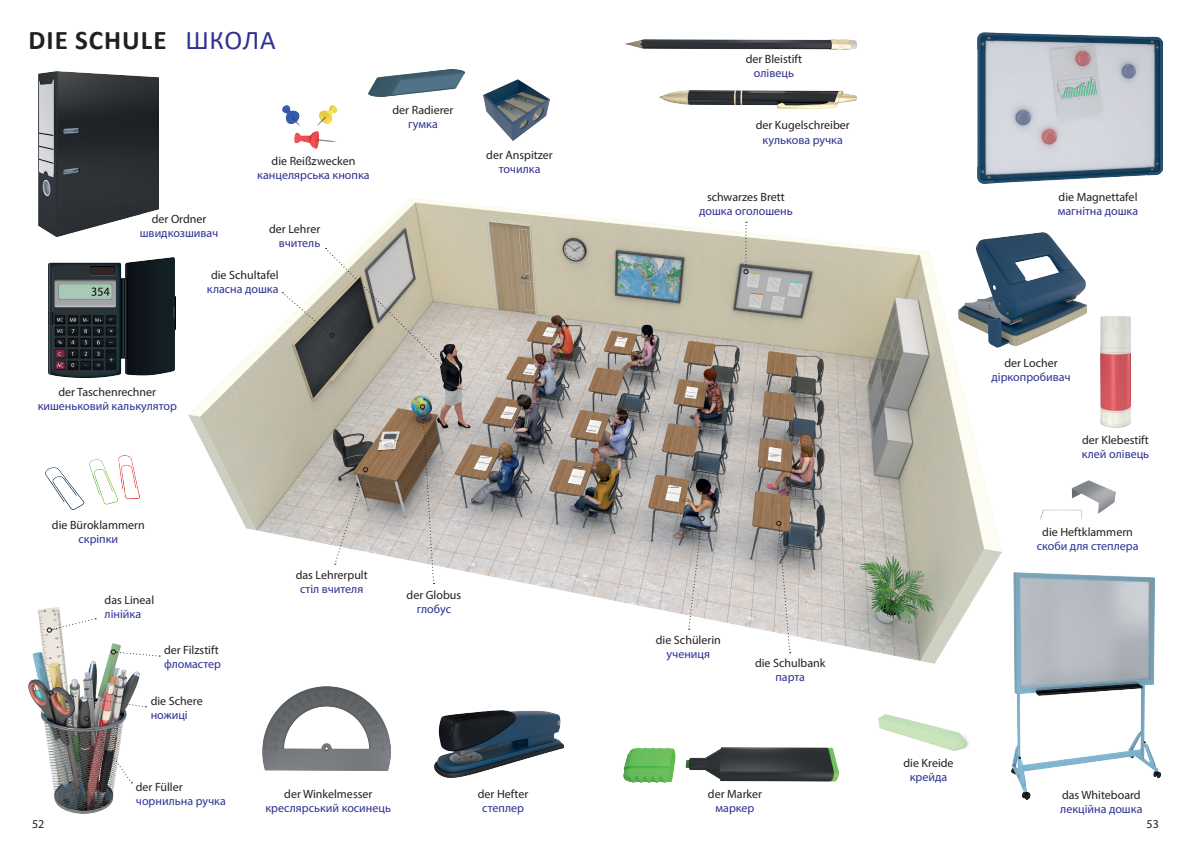
<style>
.page{position:relative;width:1191px;height:842px;background:#fff}
.page>*{position:absolute;margin:0;border:0;box-sizing:border-box;transform-origin:0 0}
.t1{font:700 27px "Calibri";letter-spacing:.04em;color:#231f20}
.t2{font:12px "Myriad Pro";color:#231f20}
.t3{font:12px "Myriad Pro";color:#2e3092}
.s1{font-weight:400;color:#2e3092}
</style>
<div class="page">
<img style="left:188px;top:199px;width:813px;height:465px">
<img style="left:28px;top:608px;width:112px;height:205px">
<img style="left:282px;top:106px;width:56px;height:42px">
<img style="left:368px;top:70px;width:96px;height:27px">
<img style="left:46px;top:455px;width:94px;height:54px">
<img style="left:262px;top:686px;width:129px;height:85px">
<img style="left:434px;top:710px;width:129px;height:68px">
<img style="left:483px;top:79px;width:67px;height:61px">
<img style="left:1041px;top:480px;width:74px;height:39px">
<img style="left:49px;top:258px;width:126px;height:119px">
<svg style="left:282px;top:248px;width:165px;height:122px"></svg>
<svg style="left:420px;top:404px;width:14px;height:180px;background:#a59e98"></svg>
<svg style="left:334px;top:467px;width:34px;height:98px"></svg>
<svg style="left:47px;top:618px;width:49px;height:15px"></svg>
<svg style="left:111px;top:649px;width:49px;height:8px"></svg>
<svg style="left:48px;top:690px;width:98px;height:17px"></svg>
<svg style="left:84px;top:716px;width:48px;height:67px"></svg>
<img style="left:878px;top:714px;width:91px;height:37px">
<img style="left:1011px;top:573px;width:149px;height:226px">
<img style="left:1100px;top:316px;width:30px;height:111px">
<img style="left:660px;top:91px;width:196px;height:18px">
<img style="left:624px;top:747px;width:214px;height:35px">
<img style="left:624px;top:40px;width:232px;height:10px">
<img style="left:958px;top:232px;width:128px;height:115px">
<img style="left:978px;top:33px;width:184px;height:151px">
<svg style="left:688px;top:516px;width:17px;height:114px;background:#b6b5b6"></svg>
<svg style="left:776px;top:521px;width:14px;height:132px;background:#b8b4b1"></svg>
<svg style="left:743px;top:222px;width:5px;height:52px"></svg>
<img style="left:39px;top:72px;width:119px;height:164px">
<h1 class="t1" style="left:28px;top:21px;width:249px">DIE SCHULE <span class="s1">ШКОЛА</span></h1>
<p class="t2" style="left:271px;top:153px;width:85px">die Reißzwecken</p>
<p class="t3" style="left:257px;top:167px;width:114px">канцелярська кнопка</p>
<p class="t2" style="left:152px;top:212px;width:56px">der Ordner</p>
<p class="t3" style="left:140px;top:226px;width:80px">швидкозшивач</p>
<p class="t2" style="left:269px;top:222px;width:53px">der Lehrer</p>
<p class="t3" style="left:279px;top:236px;width:43px">вчитель</p>
<p class="t2" style="left:211px;top:268px;width:69px">die Schultafel</p>
<p class="t3" style="left:207px;top:282px;width:73px">класна дошка</p>
<p class="t2" style="left:392px;top:102px;width:62px">der Radierer</p>
<p class="t3" style="left:408px;top:116px;width:31px">гумка</p>
<p class="t2" style="left:486px;top:147px;width:68px">der Anspitzer</p>
<p class="t3" style="left:499px;top:161px;width:43px">точилка</p>
<p class="t2" style="left:58px;top:385px;width:99px">der Taschenrechner</p>
<p class="t3" style="left:38px;top:399px;width:141px">кишеньковий калькулятор</p>
<p class="t2" style="left:52px;top:517px;width:94px">die Büroklammern</p>
<p class="t3" style="left:79px;top:531px;width:41px">скріпки</p>
<p class="t2" style="left:105px;top:593px;width:51px">das Lineal</p>
<p class="t3" style="left:105px;top:607px;width:38px">лінійка</p>
<p class="t2" style="left:164px;top:642px;width:56px">der Filzstift</p>
<p class="t3" style="left:164px;top:656px;width:58px">фломастер</p>
<p class="t2" style="left:151px;top:693px;width:53px">die Schere</p>
<p class="t3" style="left:151px;top:707px;width:39px">ножиці</p>
<p class="t2" style="left:136px;top:780px;width:48px">der Füller</p>
<p class="t3" style="left:136px;top:794px;width:91px">чорнильна ручка</p>
<p class="t2" style="left:296px;top:568px;width:74px">das Lehrerpult</p>
<p class="t3" style="left:300px;top:582px;width:65px">стіл вчителя</p>
<p class="t2" style="left:406px;top:587px;width:56px">der Globus</p>
<p class="t3" style="left:417px;top:601px;width:36px">глобус</p>
<p class="t2" style="left:284px;top:786px;width:90px">der Winkelmesser</p>
<p class="t3" style="left:265px;top:800px;width:127px">креслярський косинець</p>
<p class="t2" style="left:478px;top:786px;width:52px">der Hefter</p>
<p class="t3" style="left:482px;top:800px;width:43px">степлер</p>
<p class="t2" style="left:745px;top:51px;width:58px">der Bleistift</p>
<p class="t3" style="left:754px;top:65px;width:42px">олівець</p>
<p class="t2" style="left:755px;top:118px;width:96px">der Kugelschreiber</p>
<p class="t3" style="left:762px;top:132px;width:82px">кулькова ручка</p>
<p class="t2" style="left:707px;top:190px;width:79px">schwarzes Brett</p>
<p class="t3" style="left:699px;top:204px;width:95px">дошка оголошень</p>
<p class="t2" style="left:1058px;top:190px;width:80px">die Magnettafel</p>
<p class="t3" style="left:1057px;top:204px;width:82px">магнітна дошка</p>
<p class="t2" style="left:656px;top:633px;width:67px">die Schülerin</p>
<p class="t3" style="left:666px;top:647px;width:45px">учениця</p>
<p class="t2" style="left:755px;top:656px;width:72px">die Schulbank</p>
<p class="t3" style="left:775px;top:670px;width:31px">парта</p>
<p class="t2" style="left:708px;top:787px;width:56px">der Marker</p>
<p class="t3" style="left:715px;top:801px;width:40px">маркер</p>
<p class="t2" style="left:1004px;top:356px;width:55px">der Locher</p>
<p class="t3" style="left:991px;top:370px;width:80px">діркопробивач</p>
<p class="t2" style="left:1082px;top:433px;width:68px">der Klebestift</p>
<p class="t3" style="left:1081px;top:447px;width:69px">клей олівець</p>
<p class="t2" style="left:1042px;top:524px;width:92px">die Heftklammern</p>
<p class="t3" style="left:1036px;top:538px;width:103px">скоби для степлера</p>
<p class="t2" style="left:903px;top:756px;width:52px">die Kreide</p>
<p class="t3" style="left:910px;top:770px;width:39px">крейда</p>
<p class="t2" style="left:1062px;top:787px;width:80px">das Whiteboard</p>
<p class="t3" style="left:1060px;top:801px;width:84px">лекційна дошка</p>
<p class="t2" style="left:32px;top:817px;width:14px">52</p>
<p class="t2" style="left:1146px;top:817px;width:14px">53</p>
</div>
